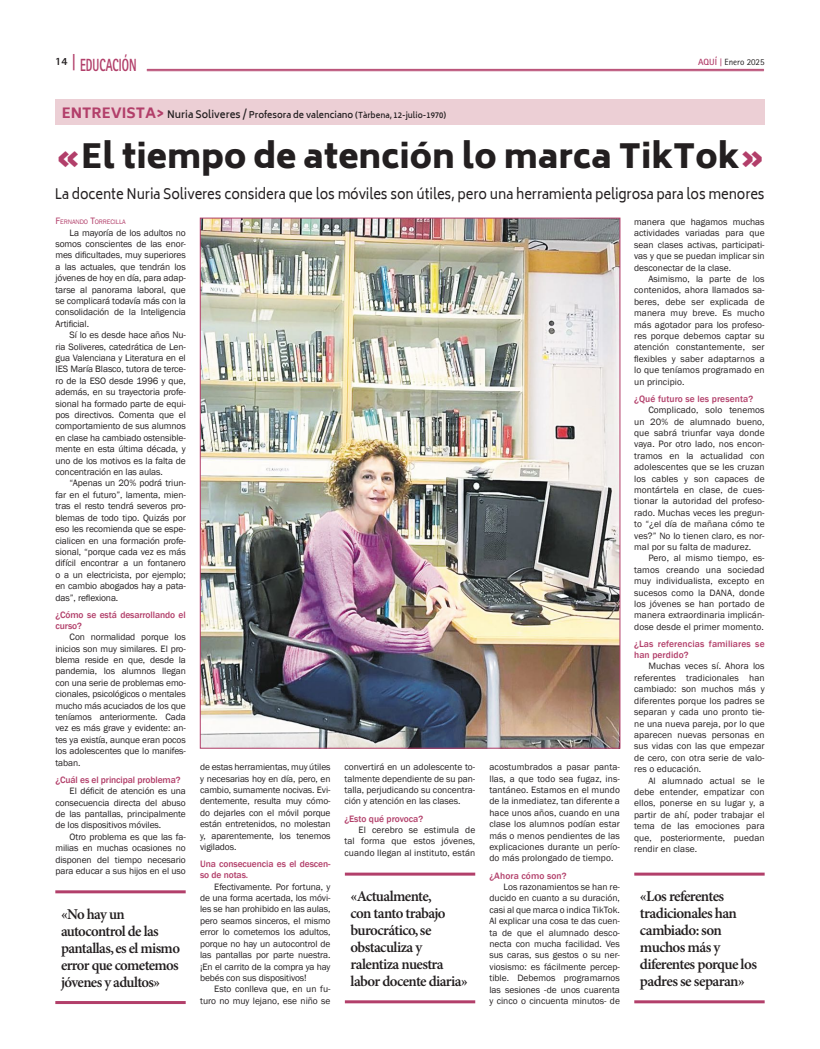
<style>
.page{position:relative;width:820px;height:1049px;background:#fff}
.page>*{position:absolute;margin:0;border:0;box-sizing:border-box;transform-origin:0 0}
.t1{font:900 33px "Biryani";color:#231f20}
.t2{font:800 17.6px "Rotis Sans Serif Std";color:#b23f6a;scale:.64 1}
.t3{font:600 15px/17px "Minion Pro";letter-spacing:-.04em;color:#231f20}
.t4{font:14px "Biryani";letter-spacing:-.01em;color:#231f20;scale:.93 1}
.t5{font:800 11px "Rotis Sans Serif Std";color:#231f20}
.t6{font:9.5px/11.4px "Franklin Gothic";color:#231f20;text-align:justify}
.t7{font:500 9.5px/11px "Franklin Gothic";letter-spacing:-.01em;color:#b23f6a}
.t8{font:500 9.5px/11px "Franklin Gothic";letter-spacing:.01em;color:#b23f6a}
.t9{font:9px "Rotis Sans Serif Std";color:#231f20}
.t10{font:600 8px "Biryani";color:#231f20}
.t11{font:6.7px "Franklin Gothic";letter-spacing:-.015em;color:#b23f6a}
.s1{font-size:18.2px}
.s2{font-weight:700;color:#b23f6a}
.s3{font-family:"Rotis Serif Std";font-weight:700;color:#b23f6a}
.s4{font-weight:800;font-size:14px;color:#b23f6a}
.s5{font-size:10px}
.s6{font-size:9px}
.s7{color:#b23f6a}
.s8{font-size:9.5px}
</style>
<div class="page">
<img style="left:202px;top:220px;width:416px;height:527px">
<hr style="left:147px;top:69px;width:616px;height:1px;background:#b23f6a">
<hr style="left:147px;top:71px;width:616px;height:1px;background:#b23f6a">
<hr style="left:55px;top:890px;width:131px;height:3px;background:#b23f6a">
<hr style="left:55px;top:1001px;width:131px;height:3px;background:#b23f6a">
<hr style="left:345px;top:872px;width:130px;height:3px;background:#b23f6a">
<hr style="left:345px;top:1000px;width:130px;height:3px;background:#b23f6a">
<hr style="left:634px;top:872px;width:130px;height:3px;background:#b23f6a">
<hr style="left:634px;top:1000px;width:130px;height:3px;background:#b23f6a">
<div style="left:55px;top:99px;width:709px;height:26px;background:#eccfd5"></div>
<h2 class="t2" style="left:72px;top:54px;width:103px"><span class="s1">|</span> EDUCACIÓN</h2>
<p class="t5" style="left:55px;top:54px;width:14px">14</p>
<p class="t9" style="left:697px;top:57px;width:68px"><span class="s2">AQUÍ</span> <span class="s3">|</span> Enero 2025</p>
<p class="t10" style="left:62px;top:110px;width:386px"><span class="s4">ENTREVISTA&gt;</span> <span class="s5">Nuria Soliveres /</span> <span class="s6">Profesora de valenciano</span> (Tàrbena, 12-julio-1970)</p>
<h1 class="t1" style="left:56px;top:137px;width:710px"><span class="s7">«</span>El tiempo de atención lo marca TikTok<span class="s7">»</span></h1>
<h3 class="t4" style="left:55px;top:186px;width:764px">La docente Nuria Soliveres considera que los móviles son útiles, pero una herramienta peligrosa para los menores</h3>
<p class="t11" style="left:55px;top:218px;width:72px"><span class="s8">F</span>ERNANDO <span class="s8">T</span>ORRECILLA</p>
<p class="t6" style="left:55px;top:227px;width:132px;text-indent:14px">La mayoría de los adultos no somos conscientes de las enor&shy;mes dificultades, muy superiores a las actuales, que tendrán los jóvenes de hoy en día, para adap&shy;tarse al panorama laboral, que se complicará todavía más con la consolidación de la Inteligencia Artificial.</p>
<p class="t6" style="left:55px;top:330px;width:132px;text-indent:14px">Sí lo es desde hace años Nu&shy;ria Soliveres, catedrática de Len&shy;gua Valenciana y Literatura en el IES María Blasco, tutora de terce&shy;ro de la ESO desde 1996 y que, además, en su trayectoria profe&shy;sional ha formado parte de equi&shy;pos directivos. Comenta que el comportamiento de sus alumnos en clase ha cambiado ostensible&shy;mente en esta última década, y uno de los motivos es la falta de concentración en las aulas.</p>
<p class="t6" style="left:55px;top:478px;width:132px;text-indent:14px">“Apenas un 20% podrá triun&shy;far en el futuro”, lamenta, mien&shy;tras el resto tendrá severos pro&shy;blemas de todo tipo. Quizás por eso les recomienda que se espe&shy;cialicen en una formación profe&shy;sional, “porque cada vez es más difícil encontrar a un fontanero o a un electricista, por ejemplo; en cambio abogados hay a pata&shy;das”, reflexiona.</p>
<p class="t7" style="left:55px;top:609px;width:132px">¿Cómo se está desarrollando el curso?</p>
<p class="t6" style="left:55px;top:631px;width:132px;text-indent:14px">Con normalidad porque los inicios son muy similares. El pro&shy;blema reside en que, desde la pandemia, los alumnos llegan con una serie de problemas emo&shy;cionales, psicológicos o mentales mucho más acuciados de los que teníamos anteriormente. Cada vez es más grave y evidente: an&shy;tes ya existía, aunque eran pocos los adolescentes que lo manifes&shy;taban.</p>
<p class="t7" style="left:55px;top:774px;width:126px">¿Cuál es el principal problema?</p>
<p class="t6" style="left:55px;top:785px;width:132px;text-indent:14px">El déficit de atención es una consecuencia directa del abuso de las pantallas, principalmente de los dispositivos móviles.</p>
<p class="t6" style="left:55px;top:831px;width:132px;text-indent:14px">Otro problema es que las fa&shy;milias en muchas ocasiones no disponen del tiempo necesario para educar a sus hijos en el uso</p>
<h3 class="t3" style="left:61px;top:906px;width:120px">«No hay un autocontrol de las pantallas, es el mismo error que cometemos jóvenes y adultos»</h3>
<p class="t6" style="left:200px;top:761px;width:132px">de estas herramientas, muy útiles y necesarias hoy en día, pero, en cambio, sumamente nocivas. Evi&shy;dentemente, resulta muy cómo&shy;do dejarles con el móvil porque están entretenidos, no molestan y, aparentemente, los tenemos vigilados.</p>
<p class="t7" style="left:200px;top:859px;width:132px">Una consecuencia es el descen&shy;so de notas.</p>
<p class="t6" style="left:200px;top:881px;width:132px;text-indent:14px">Efectivamente. Por fortuna, y de una forma acertada, los móvi&shy;les se han prohibido en las aulas, pero seamos sinceros, el mismo error lo cometemos los adultos, porque no hay un autocontrol de las pantallas por parte nuestra. ¡En el carrito de la compra ya hay bebés con sus dispositivos!</p>
<p class="t6" style="left:200px;top:983px;width:132px;text-align:right">Esto conlleva que, en un fu&shy;turo no muy lejano, ese niño se</p>
<p class="t6" style="left:634px;top:216px;width:132px">manera que hagamos muchas actividades variadas para que sean clases activas, participati&shy;vas y que se puedan implicar sin desconectar de la clase.</p>
<p class="t6" style="left:634px;top:273px;width:132px;text-indent:14px">Asimismo, la parte de los contenidos, ahora llamados sa&shy;beres, debe ser explicada de manera muy breve. Es mucho más agotador para los profeso&shy;res porque debemos captar su atención constantemente, ser flexibles y saber adaptarnos a lo que teníamos programado en un principio.</p>
<p class="t8" style="left:634px;top:393px;width:121px">¿Qué futuro se les presenta?</p>
<p class="t6" style="left:634px;top:404px;width:132px;text-indent:14px">Complicado, solo tenemos un 20% de alumnado bueno, que sabrá triunfar vaya donde vaya. Por otro lado, nos encon&shy;tramos en la actualidad con adolescentes que se les cruzan los cables y son capaces de montártela en clase, de cues&shy;tionar la autoridad del profeso&shy;rado. Muchas veces les pregun&shy;to “¿el día de mañana cómo te ves?” No lo tienen claro, es nor&shy;mal por su falta de madurez.</p>
<p class="t6" style="left:634px;top:553px;width:132px;text-indent:14px">Pero, al mismo tiempo, es&shy;tamos creando una sociedad muy individualista, excepto en sucesos como la DANA, donde los jóvenes se han portado de manera extraordinaria implicán&shy;dose desde el primer momento.</p>
<p class="t8" style="left:634px;top:638px;width:132px">¿Las referencias familiares se han perdido?</p>
<p class="t6" style="left:634px;top:661px;width:132px;text-indent:14px">Muchas veces sí. Ahora los referentes tradicionales han cambiado: son muchos más y diferentes porque los padres se separan y cada uno pronto tie&shy;ne una nueva pareja, por lo que aparecen nuevas personas en sus vidas con las que empezar de cero, con otra serie de valo&shy;res o educación.</p>
<p class="t6" style="left:634px;top:775px;width:132px;text-indent:14px">Al alumnado actual se le debe entender, empatizar con ellos, ponerse en su lugar y, a partir de ahí, poder trabajar el tema de las emociones para que, posteriormente, puedan rendir en clase.</p>
<p class="t6" style="left:344px;top:761px;width:132px">convertirá en un adolescente to&shy;talmente dependiente de su pan&shy;talla, perjudicando su concentra&shy;ción y atención en las clases.</p>
<p class="t7" style="left:344px;top:813px;width:80px">¿Esto qué provoca?</p>
<p class="t6" style="left:344px;top:824px;width:132px;text-indent:14px">El cerebro se estimula de tal forma que estos jóvenes, cuando llegan al instituto, están</p>
<p class="t6" style="left:489px;top:761px;width:132px">acostumbrados a pasar panta&shy;llas, a que todo sea fugaz, ins&shy;tantáneo. Estamos en el mundo de la inmediatez, tan diferente a hace unos años, cuando en una clase los alumnos podían estar más o menos pendientes de las explicaciones durante un perío&shy;do más prolongado de tiempo.</p>
<p class="t8" style="left:489px;top:870px;width:79px">¿Ahora cómo son?</p>
<p class="t6" style="left:489px;top:881px;width:132px;text-indent:14px">Los razonamientos se han re&shy;ducido en cuanto a su duración, casi al que marca o indica TikTok.<br>Al explicar una cosa te das cuen&shy;ta de que el alumnado desco&shy;necta con mucha facilidad. Ves sus caras, sus gestos o su ner&shy;viosismo: es fácilmente percep&shy;tible. Debemos programarnos las sesiones -de unos cuarenta y cinco o cincuenta minutos- de</p>
<h3 class="t3" style="left:350px;top:888px;width:119px">«Actualmente,<br>con tanto trabajo burocrático, se obstaculiza y ralentiza nuestra labor docente diaria»</h3>
<h3 class="t3" style="left:639px;top:888px;width:118px">«Los referentes tradicionales han cambiado: son muchos más y diferentes porque los padres se separan»</h3>
</div>
